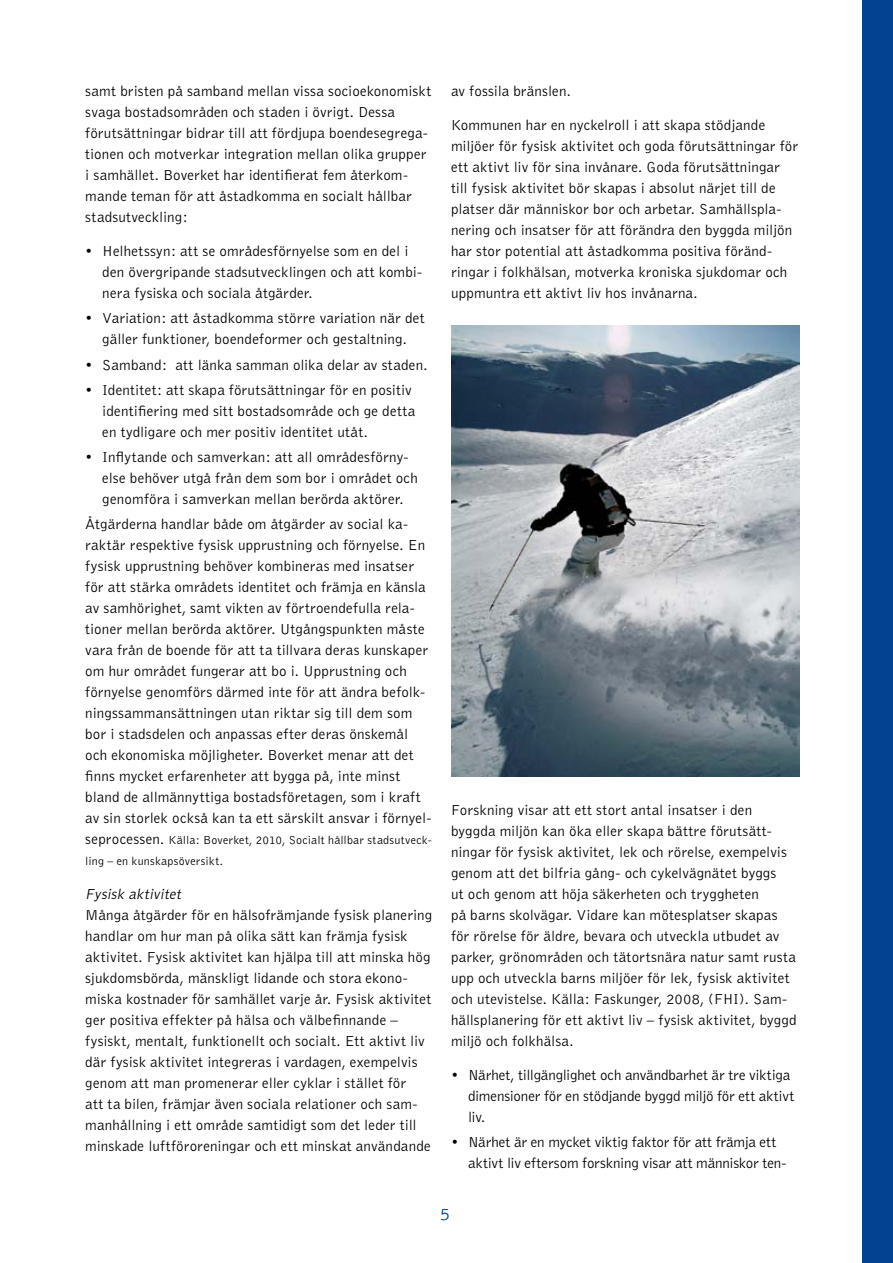
<style>
.page{position:relative;width:893px;height:1263px;background:#fff}
.page>*{position:absolute;margin:0;border:0;box-sizing:border-box;transform-origin:0 0}
.t1{font:300 18px "Bell Gothic";color:#03428e}
.t2{font:300 15px/21px "Bell Gothic";letter-spacing:.01em;color:#000}
.t3{font:300 15px/21px "Bell Gothic";letter-spacing:-.01em;color:#000}
.t4{font:italic 300 15px "Bell Gothic";color:#000}
.t5{font:300 12px/21px "Bell Gothic";letter-spacing:.015em;color:#000}
.s1{font-size:15px}
</style>
<div class="page">
<img style="left:451px;top:325px;width:348px;height:451px">
<div style="left:863px;top:0;width:30px;height:1263px;background:#03428e"></div>
<p class="t2" style="left:85px;top:81px;width:348px">samt bristen på samband mellan vissa socioekonomiskt svaga bostadsområden och staden i övrigt. Dessa förutsättningar bidrar till att fördjupa boendesegrega&shy;tionen och motverkar integration mellan olika grupper i samhället. Boverket har identifierat fem återkom&shy;mande teman för att åstadkomma en socialt hållbar stadsutveckling:</p>
<p class="t2" style="left:102px;top:241px;width:321px;text-indent:-17px">• Helhetssyn: att se områdesförnyelse som en del i den övergripande stadsutvecklingen och att kombi&shy;nera fysiska och sociala åtgärder.</p>
<p class="t2" style="left:85px;top:308px;width:341px;text-align:center">• Variation: att åstadkomma större variation när det gäller funktioner, boendeformer och gestaltning.</p>
<p class="t2" style="left:85px;top:354px;width:344px">• Samband: att länka samman olika delar av staden.</p>
<p class="t2" style="left:102px;top:380px;width:315px;text-indent:-17px">• Identitet: att skapa förutsättningar för en positiv identifiering med sitt bostadsområde och ge detta en tydligare och mer positiv identitet utåt.</p>
<p class="t2" style="left:102px;top:447px;width:317px;text-indent:-17px">• Inflytande och samverkan: att all områdesförny&shy;else behöver utgå från dem som bor i området och genomföra i samverkan mellan berörda aktörer.</p>
<p class="t2" style="left:85px;top:514px;width:348px">Åtgärderna handlar både om åtgärder av social ka&shy;raktär respektive fysisk upprustning och förnyelse. En fysisk upprustning behöver kombineras med insatser för att stärka områdets identitet och främja en känsla av samhörighet, samt vikten av förtroendefulla rela&shy;tioner mellan berörda aktörer. Utgångspunkten måste vara från de boende för att ta tillvara deras kunskaper om hur området fungerar att bo i. Upprustning och förnyelse genomförs därmed inte för att ändra befolk&shy;ningssammansättningen utan riktar sig till dem som bor i stadsdelen och anpassas efter deras önskemål och ekonomiska möjligheter. Boverket menar att det finns mycket erfarenheter att bygga på, inte minst bland de allmännyttiga bostadsföretagen, som i kraft av sin storlek också kan ta ett särskilt ansvar i förnyel-</p>
<p class="t5" style="left:85px;top:830px;width:348px"><span class="s1">seprocessen.</span> Källa: Boverket, 2010, Socialt hållbar stadsutveck&shy;ling – en kunskapsöversikt.</p>
<p class="t4" style="left:85px;top:886px;width:100px">Fysisk aktivitet</p>
<p class="t2" style="left:85px;top:905px;width:348px">Många åtgärder för en hälsofrämjande fysisk planering handlar om hur man på olika sätt kan främja fysisk aktivitet. Fysisk aktivitet kan hjälpa till att minska hög sjukdomsbörda, mänskligt lidande och stora ekono&shy;miska kostnader för samhället varje år. Fysisk aktivitet ger positiva effekter på hälsa och välbefinnande – fysiskt, mentalt, funktionellt och socialt. Ett aktivt liv där fysisk aktivitet integreras i vardagen, exempelvis genom att man promenerar eller cyklar i stället för<br>att ta bilen, främjar även sociala relationer och sam&shy;manhållning i ett område samtidigt som det leder till minskade luftföroreningar och ett minskat användande</p>
<p class="t2" style="left:451px;top:81px;width:121px">av fossila bränslen.</p>
<p class="t2" style="left:451px;top:115px;width:349px">Kommunen har en nyckelroll i att skapa stödjande miljöer för fysisk aktivitet och goda förutsättningar för ett aktivt liv för sina invånare. Goda förutsättningar till fysisk aktivitet bör skapas i absolut närjet till de platser där människor bor och arbetar. Samhällspla&shy;nering och insatser för att förändra den byggda miljön har stor potential att åstadkomma positiva föränd&shy;ringar i folkhälsan, motverka kroniska sjukdomar och uppmuntra ett aktivt liv hos invånarna.</p>
<p class="t2" style="left:451px;top:800px;width:347px">Forskning visar att ett stort antal insatser i den byggda miljön kan öka eller skapa bättre förutsätt&shy;ningar för fysisk aktivitet, lek och rörelse, exempelvis genom att det bilfria gång- och cykelvägnätet byggs<br>ut och genom att höja säkerheten och tryggheten<br>på barns skolvägar. Vidare kan mötesplatser skapas för rörelse för äldre, bevara och utveckla utbudet av parker, grönområden och tätortsnära natur samt rusta upp och utveckla barns miljöer för lek, fysisk aktivitet och utevistelse. Källa: Faskunger, 2008, (FHI). Sam&shy;hällsplanering för ett aktivt liv – fysisk aktivitet, byggd miljö och folkhälsa.</p>
<p class="t3" style="left:468px;top:1064px;width:328px;text-indent:-17px">• Närhet, tillgänglighet och användbarhet är tre viktiga dimensioner för en stödjande byggd miljö för ett aktivt liv.</p>
<p class="t3" style="left:468px;top:1132px;width:320px;text-indent:-17px">• Närhet är en mycket viktig faktor för att främja ett aktivt liv eftersom forskning visar att människor ten-</p>
<p class="t1" style="left:440px;top:1204px;width:12px">5</p>
</div>
